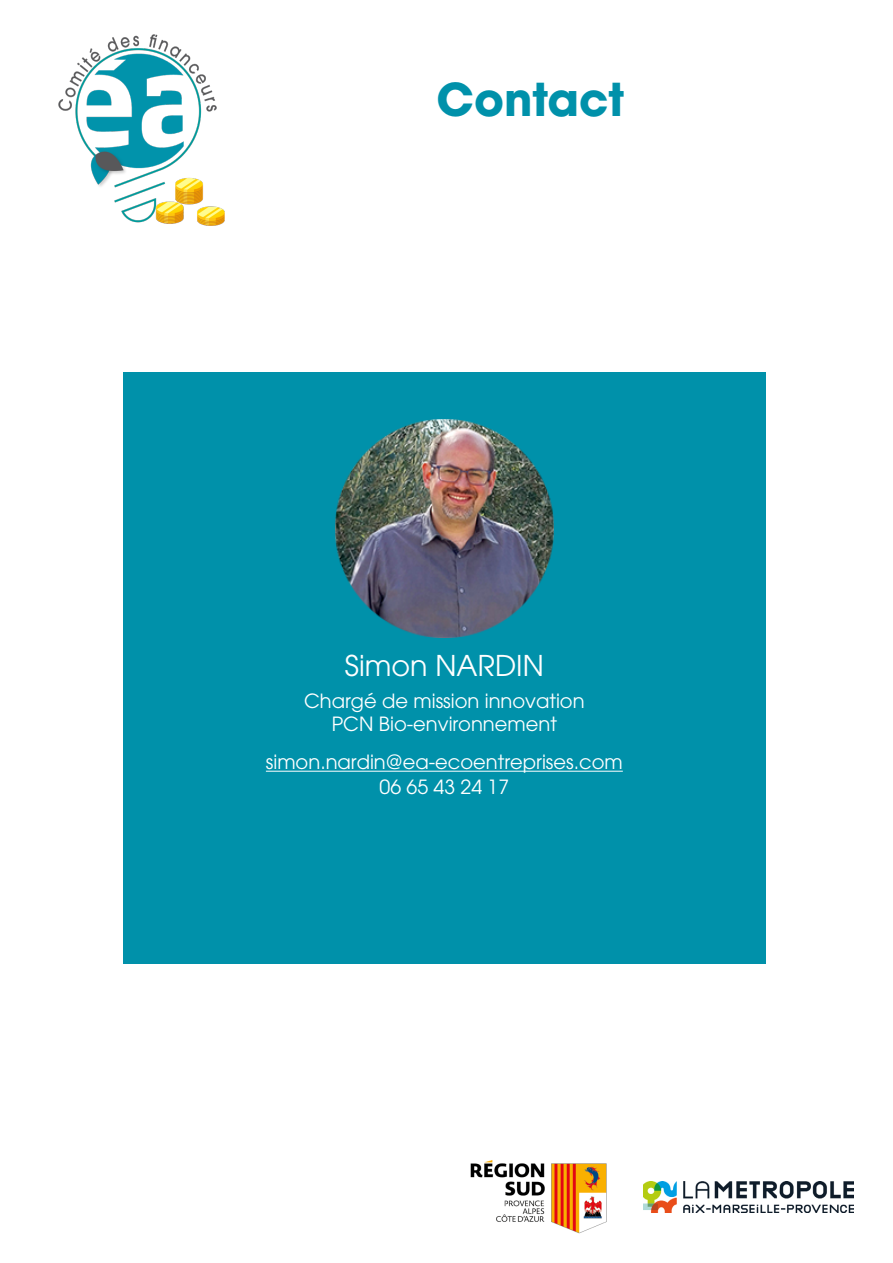
<style>
.page{position:relative;width:893px;height:1263px;background:#fff}
.page>*{position:absolute;margin:0;border:0;box-sizing:border-box;transform-origin:0 0}
.t1{font:700 45px "ITC Avant Garde Pro";color:#0091aa}
.t2{font:28.5px "ITC Avant Garde Pro";color:#fff}
.t3{font:19.5px "ITC Avant Garde Pro";color:#fff}
</style>
<div class="page">
<img style="left:58px;top:34px;width:167px;height:192px">
<div style="left:123px;top:372px;width:642px;height:591px;background:#0091aa"></div>
<img style="left:335px;top:419px;width:219px;height:218px">
<hr style="left:266px;top:771px;width:357px;height:1px;background:#fff">
<img style="left:470px;top:1160px;width:137px;height:74px">
<img style="left:644px;top:1181px;width:210px;height:31px">
<p class="t1" style="left:437px;top:70px;width:189px">Contact</p>
<p class="t2" style="left:345px;top:648px;width:200px">Simon NARDIN</p>
<p class="t3" style="left:304px;top:688px;width:282px">Chargé de mission innovation</p>
<p class="t3" style="left:332px;top:712px;width:227px">PCN Bio-environnement</p>
<p class="t3" style="left:266px;top:750px;width:358px">simon.nardin@ea-ecoentreprises.com</p>
<p class="t3" style="left:380px;top:775px;width:131px">06 65 43 24 17</p>
</div>
